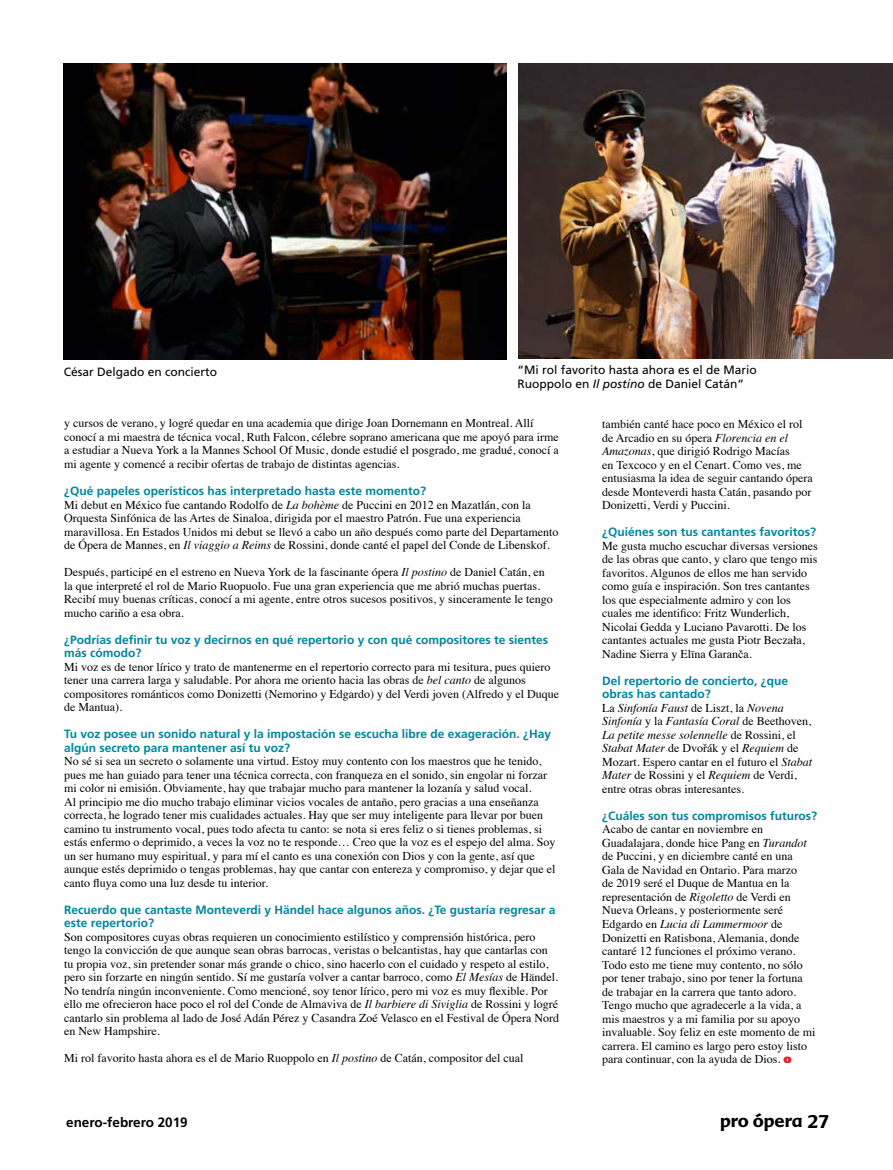
<style>
.page{position:relative;width:893px;height:1170px;background:#fff}
.page>*{position:absolute;margin:0;border:0;box-sizing:border-box;transform-origin:0 0}
.t1{font:700 18px "Advert";color:#000}
.t2{font:700 13.5px "Frutiger";color:#000}
.t3{font:12px/13.5px "Times";color:#000}
.t4{font:700 12px/13.5px "Frutiger";color:#00859d}
.t5{font:12px/13.5px "Frutiger";color:#000}
.s1{font-style:italic}
.s2{font-family:"Frutiger";font-weight:900;color:#e91c23}
</style>
<div class="page">
<img style="left:64px;top:64px;width:442px;height:295px">
<img style="left:518px;top:64px;width:375px;height:295px">
<p class="t5" style="left:64px;top:365px;width:155px">César Delgado en concierto</p>
<p class="t5" style="left:517px;top:363px;width:241px">“Mi rol favorito hasta ahora es el de Mario<br>Ruoppolo en <span class="s1">Il postino</span> de Daniel Catán”</p>
<p class="t3" style="left:64px;top:415px;width:496px">y cursos de verano, y logré quedar en una academia que dirige Joan Dornemann en Montreal. Allí conocí a mi maestra de técnica vocal, Ruth Falcon, célebre soprano americana que me apoyó para irme a estudiar a Nueva York a la Mannes School Of Music, donde estudié el posgrado, me gradué, conocí a mi agente y comencé a recibir ofertas de trabajo de distintas agencias.</p>
<p class="t4" style="left:64px;top:484px;width:363px">¿Qué papeles operísticos has interpretado hasta este momento?</p>
<p class="t3" style="left:64px;top:496px;width:496px">Mi debut en México fue cantando Rodolfo de <span class="s1">La bohème</span> de Puccini en 2012 en Mazatlán, con la Orquesta Sinfónica de las Artes de Sinaloa, dirigida por el maestro Patrón. Fue una experiencia maravillosa. En Estados Unidos mi debut se llevó a cabo un año después como parte del Departamento de Ópera de Mannes, en <span class="s1">Il viaggio a Reims</span> de Rossini, donde canté el papel del Conde de Libenskof.</p>
<p class="t3" style="left:64px;top:564px;width:490px">Después, participé en el estreno en Nueva York de la fascinante ópera <span class="s1">Il postino</span> de Daniel Catán, en la que interpreté el rol de Mario Ruopuolo. Fue una gran experiencia que me abrió muchas puertas.<br>Recibí muy buenas críticas, conocí a mi agente, entre otros sucesos positivos, y sinceramente le tengo mucho cariño a esa obra.</p>
<p class="t4" style="left:64px;top:632px;width:485px">¿Podrías definir tu voz y decirnos en qué repertorio y con qué compositores te sientes más cómodo?</p>
<p class="t3" style="left:64px;top:658px;width:497px">Mi voz es de tenor lírico y trato de mantenerme en el repertorio correcto para mi tesitura, pues quiero tener una carrera larga y saludable. Por ahora me oriento hacia las obras de <span class="s1">bel canto</span> de algunos compositores románticos como Donizetti (Nemorino y Edgardo) y del Verdi joven (Alfredo y el Duque de Mantua).</p>
<p class="t4" style="left:64px;top:727px;width:488px">Tu voz posee un sonido natural y la impostación se escucha libre de exageración. ¿Hay algún secreto para mantener así tu voz?</p>
<p class="t3" style="left:64px;top:753px;width:493px">No sé si sea un secreto o solamente una virtud. Estoy muy contento con los maestros que he tenido, pues me han guiado para tener una técnica correcta, con franqueza en el sonido, sin engolar ni forzar mi color ni emisión. Obviamente, hay que trabajar mucho para mantener la lozanía y salud vocal.<br>Al principio me dio mucho trabajo eliminar vicios vocales de antaño, pero gracias a una enseñanza correcta, he logrado tener mis cualidades actuales. Hay que ser muy inteligente para llevar por buen camino tu instrumento vocal, pues todo afecta tu canto: se nota si eres feliz o si tienes problemas, si estás enfermo o deprimido, a veces la voz no te responde… Creo que la voz es el espejo del alma. Soy un ser humano muy espiritual, y para mí el canto es una conexión con Dios y con la gente, así que aunque estés deprimido o tengas problemas, hay que cantar con entereza y compromiso, y dejar que el canto fluya como una luz desde tu interior.</p>
<p class="t4" style="left:64px;top:902px;width:493px">Recuerdo que cantaste Monteverdi y Händel hace algunos años. ¿Te gustaría regresar a este repertorio?</p>
<p class="t3" style="left:64px;top:928px;width:496px">Son compositores cuyas obras requieren un conocimiento estilístico y comprensión histórica, pero tengo la convicción de que aunque sean obras barrocas, veristas o belcantistas, hay que cantarlas con tu propia voz, sin pretender sonar más grande o chico, sino hacerlo con el cuidado y respeto al estilo, pero sin forzarte en ningún sentido. Sí me gustaría volver a cantar barroco, como <span class="s1">El Mesías</span> de Händel.<br>No tendría ningún inconveniente. Como mencioné, soy tenor lírico, pero mi voz es muy flexible. Por ello me ofrecieron hace poco el rol del Conde de Almaviva de <span class="s1">Il barbiere di Siviglia</span> de Rossini y logré cantarlo sin problema al lado de José Adán Pérez y Casandra Zoé Velasco en el Festival de Ópera Nord en New Hampshire.</p>
<p class="t3" style="left:64px;top:1050px;width:461px">Mi rol favorito hasta ahora es el de Mario Ruoppolo en <span class="s1">Il postino</span> de Catán, compositor del cual</p>
<p class="t3" style="left:602px;top:416px;width:212px">también canté hace poco en México el rol de Arcadio en su ópera <span class="s1">Florencia en el Amazonas</span>, que dirigió Rodrigo Macías<br>en Texcoco y en el Cenart. Como ves, me entusiasma la idea de seguir cantando ópera desde Monteverdi hasta Catán, pasando por Donizetti, Verdi y Puccini.</p>
<p class="t4" style="left:602px;top:525px;width:216px">¿Quiénes son tus cantantes favoritos?</p>
<p class="t3" style="left:602px;top:538px;width:217px">Me gusta mucho escuchar diversas versiones de las obras que canto, y claro que tengo mis favoritos. Algunos de ellos me han servido como guía e inspiración. Son tres cantantes los que especialmente admiro y con los cuales me identifico: Fritz Wunderlich, Nicolai Gedda y Luciano Pavarotti. De los cantantes actuales me gusta Piotr Beczała, Nadine Sierra y Elīna Garanča.</p>
<p class="t4" style="left:602px;top:673px;width:187px">Del repertorio de concierto, ¿que obras has cantado?</p>
<p class="t3" style="left:602px;top:700px;width:211px">La <span class="s1">Sinfonía Faust</span> de Liszt, la <span class="s1">Novena Sinfonía</span> y la <span class="s1">Fantasía Coral</span> de Beethoven, <span class="s1">La petite messe solennelle</span> de Rossini, el <span class="s1">Stabat Mater</span> de Dvořák y el <span class="s1">Requiem</span> de Mozart. Espero cantar en el futuro el <span class="s1">Stabat Mater</span> de Rossini y el <span class="s1">Requiem</span> de Verdi, entre otras obras interesantes.</p>
<p class="t4" style="left:602px;top:808px;width:216px">¿Cuáles son tus compromisos futuros?</p>
<p class="t3" style="left:602px;top:821px;width:215px">Acabo de cantar en noviembre en Guadalajara, donde hice Pang en <span class="s1">Turandot </span>de Puccini, y en diciembre canté en una Gala de Navidad en Ontario. Para marzo<br>de 2019 seré el Duque de Mantua en la representación de <span class="s1">Rigoletto</span> de Verdi en Nueva Orleans, y posteriormente seré Edgardo en <span class="s1">Lucia di Lammermoor</span> de Donizetti en Ratisbona, Alemania, donde cantaré 12 funciones el próximo verano.<br>Todo esto me tiene muy contento, no sólo por tener trabajo, sino por tener la fortuna de trabajar en la carrera que tanto adoro.<br>Tengo mucho que agradecerle a la vida, a mis maestros y a mi familia por su apoyo invaluable. Soy feliz en este momento de mi carrera. El camino es largo pero estoy listo para continuar, con la ayuda de Dios. <span class="s2">o</span></p>
<p class="t2" style="left:66px;top:1113px;width:123px">enero-febrero 2019</p>
<h1 class="t1" style="left:720px;top:1109px;width:111px">pro ópera 27</h1>
</div>
